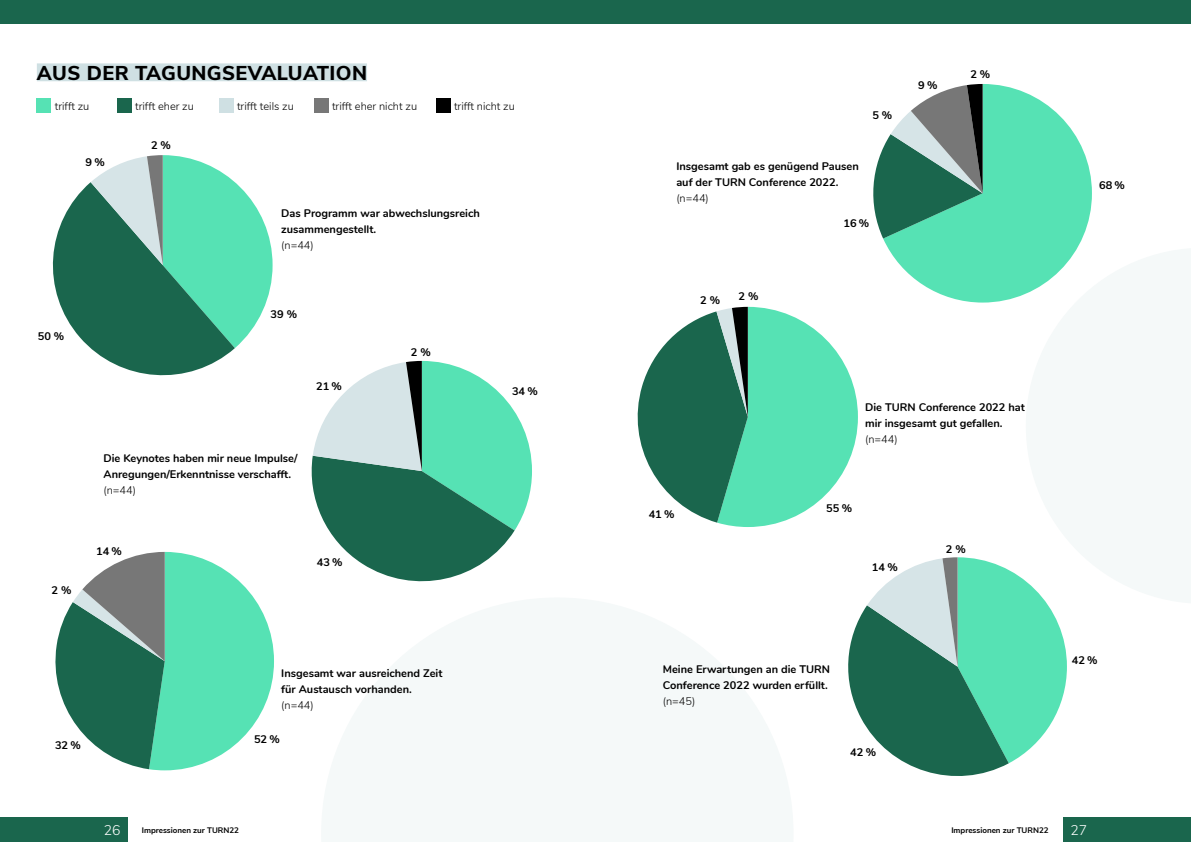
<style>
.page{position:relative;width:1191px;height:842px;background:#fff}
.page>*{position:absolute;margin:0;border:0;box-sizing:border-box;transform-origin:0 0}
.t1{font:800 20px "Nunito Sans";letter-spacing:.02em;color:#000}
.t2{font:300 14px "Nunito Sans";color:#fff}
.t3{font:700 11px/16px "Nunito";color:#000}
.t4{font:300 11px "Nunito";color:#000}
.t5{font:700 8px "Nunito Sans";color:#000}
</style>
<div class="page">
<div style="left:1063px;top:818px;width:128px;height:24px;background:#1a664d"></div>
<div style="left:0;top:818px;width:128px;height:24px;background:#1a664d"></div>
<svg style="left:52px;top:155px;width:221px;height:221px"></svg>
<svg style="left:873px;top:84px;width:219px;height:219px"></svg>
<svg style="left:1025px;top:248px;width:67px;height:55px"></svg>
<div style="left:0;top:0;width:1191px;height:24px;background:#1a664d"></div>
<div style="left:37px;top:63px;width:330px;height:18px;background:#cfe0e3"></div>
<svg style="left:311px;top:360px;width:221px;height:222px"></svg>
<svg style="left:55px;top:551px;width:219px;height:220px"></svg>
<svg style="left:637px;top:306px;width:221px;height:221px"></svg>
<svg style="left:848px;top:557px;width:219px;height:219px"></svg>
<div style="left:37px;top:99px;width:14px;height:14px;background:#56e2b4"></div>
<div style="left:117px;top:99px;width:14px;height:14px;background:#1a664d"></div>
<div style="left:219px;top:99px;width:14px;height:14px;background:#cfe0e3"></div>
<div style="left:314px;top:99px;width:14px;height:14px;background:#777"></div>
<div style="left:436px;top:99px;width:14px;height:14px;background:#000"></div>
<p class="t1" style="left:37px;top:58px;width:332px">AUS DER TAGUNGSEVALUATION</p>
<p class="t4" style="left:55px;top:98px;width:36px">trifft zu</p>
<p class="t3" style="left:86px;top:153px;width:21px">9 %</p>
<p class="t3" style="left:38px;top:327px;width:28px">50 %</p>
<p class="t4" style="left:135px;top:98px;width:60px">trifft eher zu</p>
<p class="t4" style="left:237px;top:98px;width:58px">trifft teils zu</p>
<p class="t4" style="left:332px;top:98px;width:87px">trifft eher nicht zu</p>
<p class="t4" style="left:454px;top:98px;width:62px">trifft nicht zu</p>
<p class="t3" style="left:151px;top:136px;width:21px">2 %</p>
<p class="t3" style="left:281px;top:204px;width:200px">Das Programm war abwechslungsreich zusammengestellt.</p>
<p class="t4" style="left:281px;top:237px;width:34px">(n=44)</p>
<p class="t3" style="left:270px;top:306px;width:28px">39 %</p>
<p class="t3" style="left:316px;top:377px;width:27px">21 %</p>
<p class="t3" style="left:411px;top:343px;width:21px">2 %</p>
<p class="t3" style="left:512px;top:383px;width:27px">34 %</p>
<p class="t3" style="left:103px;top:450px;width:196px">Die Keynotes haben mir neue Impulse/<br>Anregungen/Erkenntnisse verschafft.</p>
<p class="t4" style="left:103px;top:482px;width:34px">(n=44)</p>
<p class="t3" style="left:51px;top:582px;width:21px">2 %</p>
<p class="t3" style="left:96px;top:542px;width:27px">14 %</p>
<p class="t3" style="left:55px;top:737px;width:27px">32 %</p>
<p class="t3" style="left:317px;top:553px;width:27px">43 %</p>
<p class="t3" style="left:281px;top:665px;width:163px">Insgesamt war ausreichend Zeit für Austausch vorhanden.</p>
<p class="t4" style="left:281px;top:697px;width:34px">(n=44)</p>
<p class="t3" style="left:254px;top:731px;width:27px">52 %</p>
<p class="t3" style="left:872px;top:107px;width:21px">5 %</p>
<p class="t3" style="left:676px;top:158px;width:184px">Insgesamt gab es genügend Pausen auf der TURN Conference 2022.</p>
<p class="t4" style="left:676px;top:190px;width:34px">(n=44)</p>
<p class="t3" style="left:700px;top:292px;width:21px">2 %</p>
<p class="t3" style="left:738px;top:288px;width:21px">2 %</p>
<p class="t3" style="left:843px;top:215px;width:27px">16 %</p>
<p class="t3" style="left:918px;top:76px;width:21px">9 %</p>
<p class="t3" style="left:970px;top:65px;width:21px">2 %</p>
<p class="t3" style="left:648px;top:506px;width:27px">41 %</p>
<p class="t3" style="left:865px;top:399px;width:161px">Die TURN Conference 2022 hat mir insgesamt gut gefallen.</p>
<p class="t4" style="left:865px;top:431px;width:34px">(n=44)</p>
<p class="t3" style="left:826px;top:499px;width:27px">55 %</p>
<p class="t3" style="left:872px;top:558px;width:27px">14 %</p>
<p class="t3" style="left:946px;top:540px;width:21px">2 %</p>
<p class="t3" style="left:663px;top:660px;width:169px">Meine Erwartungen an die TURN<br>Conference 2022 wurden erfüllt.</p>
<p class="t4" style="left:663px;top:693px;width:34px">(n=45)</p>
<p class="t3" style="left:850px;top:743px;width:27px">42 %</p>
<p class="t3" style="left:1099px;top:176px;width:27px">68 %</p>
<p class="t3" style="left:1071px;top:651px;width:27px">42 %</p>
<p class="t2" style="left:104px;top:820px;width:18px">26</p>
<p class="t2" style="left:1070px;top:820px;width:18px">27</p>
<p class="t5" style="left:142px;top:824px;width:99px">Impressionen zur TURN22</p>
<p class="t5" style="left:951px;top:824px;width:99px">Impressionen zur TURN22</p>
</div>
